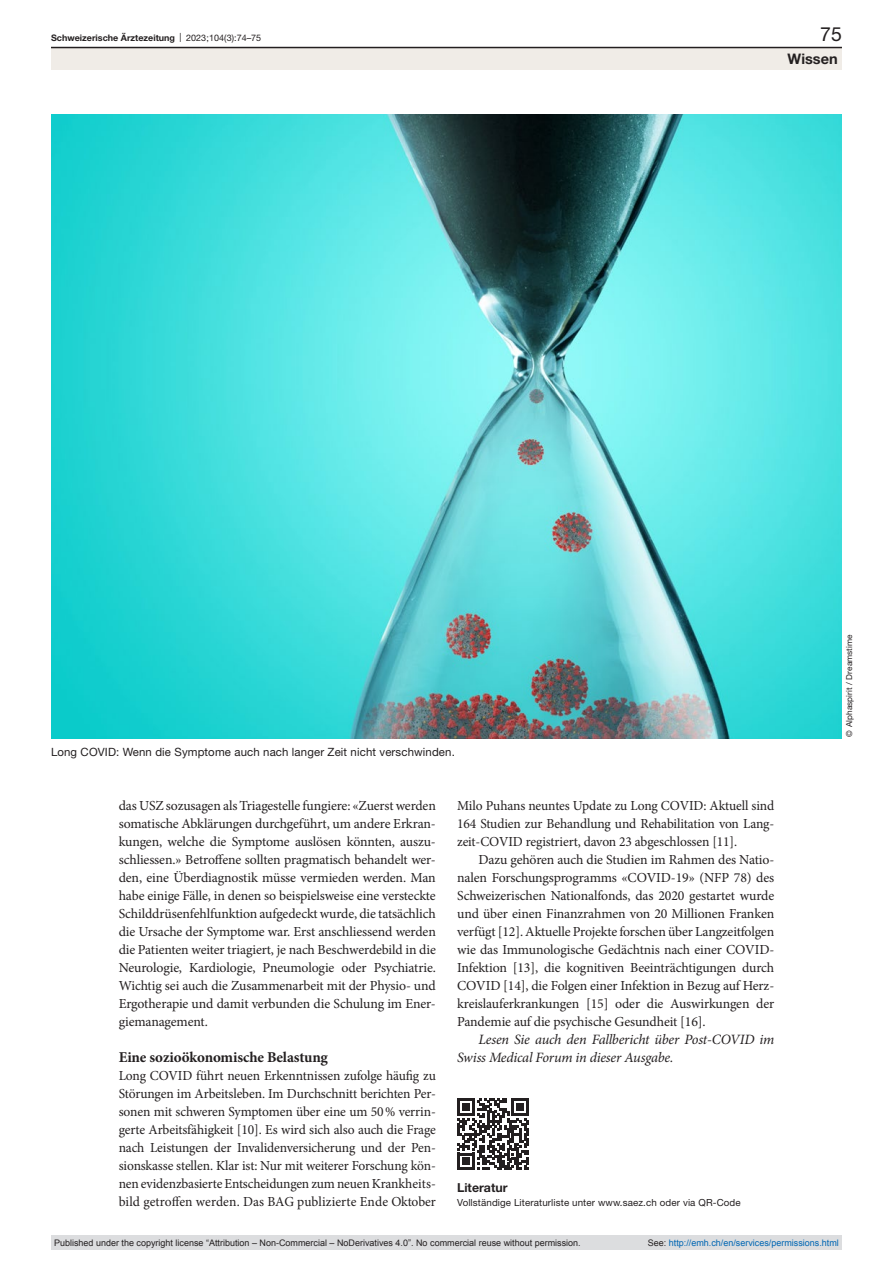
<style>
.page{position:relative;width:893px;height:1263px;background:#fff}
.page>*{position:absolute;margin:0;border:0;box-sizing:border-box;transform-origin:0 0}
.t1{font:19.5px "Helvetica Neue LT Pro";color:#231f20}
.head2{font:700 15px "Minion Pro";letter-spacing:-.01em;color:#231f20}
.t2{font:700 14.55px "Helvetica Neue LT Pro";color:#231f20}
.paragraph-indent{font:italic 14.25px/18px "Minion Pro";letter-spacing:-.015em;color:#231f20}
.paragraph{font:13.8px/18px "Minion Pro";letter-spacing:-.01em;color:#231f20;text-align:justify}
.paragraph-indent-2{font:13.8px/18px "Minion Pro";letter-spacing:-.01em;color:#231f20;text-align:justify}
.online-ref-head{font:700 12.3px "Helvetica Neue LT Pro";color:#231f20}
.figure-caption{font:11.4px "Helvetica Neue LT Pro";letter-spacing:.01em;color:#231f20}
.online-ref{font:9.75px "Helvetica Neue LT Pro";letter-spacing:.01em;color:#231f20}
.t3{font:9px "Arial";color:#231f20}
.t4{font:9px "Arial";color:#0066b3}
.t5{font:700 9px "Helvetica Neue LT Pro";color:#231f20}
.credits{font:8.25px "Helvetica Neue LT Pro";letter-spacing:.01em;color:#231f20}
.s1{font-weight:400}
.s2{color:#231f20}
</style>
<div class="page">
<img style="left:51px;top:115px;width:791px;height:623px">
<svg style="left:457px;top:1098px;width:72px;height:72px"></svg>
<div style="left:51px;top:48px;width:791px;height:22px;background:#f0ece7"></div>
<hr style="left:51px;top:47px;width:791px;height:1px;background:#231f20">
<div style="left:51px;top:1235px;width:791px;height:15px;background:#dcdddf"></div>
<p class="t5" style="left:51px;top:32px;width:212px">Schweizerische Ärztezeitung <span class="s1">| 2023;104(3):74–75</span></p>
<h1 class="t1" style="left:820px;top:22px;width:23px">75</h1>
<p class="t2" style="left:788px;top:49px;width:52px">Wissen</p>
<p class="figure-caption" style="left:51px;top:745px;width:405px">Long COVID: Wenn die Symptome auch nach langer Zeit nicht verschwinden.</p>
<p class="paragraph" style="left:119px;top:797px;width:319px">das USZ sozusagen als Triagestelle fungiere: «Zuerst werden somatische Abklärungen durchgeführt, um andere Erkran&shy;kungen, welche die Symptome auslösen könnten, auszu&shy;schliessen.» Betroffene sollten pragmatisch behandelt wer&shy;den, eine Überdiagnostik müsse vermieden werden. Man habe einige Fälle, in denen so beispielsweise eine versteckte Schilddrüsenfehlfunktion aufgedeckt wurde, die tatsächlich die Ursache der Symptome war. Erst anschliessend werden die Patienten weiter triagiert, je nach Beschwerdebild in die Neurologie, Kardiologie, Pneumologie oder Psychiatrie.<br>Wichtig sei auch die Zusammenarbeit mit der Physio- und Ergotherapie und damit verbunden die Schulung im Ener&shy;giemanagement.</p>
<p class="head2" style="left:119px;top:1047px;width:211px">Eine sozioökonomische Belastung</p>
<p class="paragraph" style="left:119px;top:1067px;width:319px">Long COVID führt neuen Erkenntnissen zufolge häufig zu Störungen im Arbeitsleben. Im Durchschnitt berichten Per&shy;sonen mit schweren Symptomen über eine um 50% verrin&shy;gerte Arbeitsfähigkeit [10]. Es wird sich also auch die Frage nach Leistungen der Invalidenversicherung und der Pen&shy;sionskasse stellen. Klar ist: Nur mit weiterer Forschung kön&shy;nen evidenzbasierte Entscheidungen zum neuen Krankheits&shy;bild getroffen werden. Das BAG publizierte Ende Oktober</p>
<p class="paragraph" style="left:457px;top:797px;width:319px">Milo Puhans neuntes Update zu Long COVID: Aktuell sind 164 Studien zur Behandlung und Rehabilitation von Lang&shy;zeit-COVID registriert, davon 23 abgeschlossen [11].</p>
<p class="paragraph-indent-2" style="left:457px;top:851px;width:319px;text-indent:21px">Dazu gehören auch die Studien im Rahmen des Natio&shy;nalen Forschungsprogramms «COVID-19» (NFP 78) des Schweizerischen Nationalfonds, das 2020 gestartet wurde und über einen Finanzrahmen von 20 Millionen Franken verfügt [12]. Aktuelle Projekte forschen über Langzeitfolgen wie das Immunologische Gedächtnis nach einer COVID-Infektion [13], die kognitiven Beeinträchtigungen durch COVID [14], die Folgen einer Infektion in Bezug auf Herz&shy;kreislauferkrankungen [15] oder die Auswirkungen der Pandemie auf die psychische Gesundheit [16].</p>
<p class="paragraph-indent" style="left:457px;top:1030px;width:319px;text-indent:21px">Lesen Sie auch den Fallbericht über Post-COVID im<br>Swiss Medical Forum in dieser Ausgabe.</p>
<p class="online-ref-head" style="left:457px;top:1180px;width:52px">Literatur</p>
<p class="online-ref" style="left:457px;top:1196px;width:285px">Vollständige Literaturliste unter www.saez.ch oder via QR-Code</p>
<p class="credits" style="left:844px;top:736px;width:104px;rotate:-90deg">© Alphaspirit / Dreamstime</p>
<p class="t3" style="left:54px;top:1237px;width:528px">Published under the copyright license “Attribution – Non-Commercial – NoDerivatives 4.0”. No commercial reuse without permission.</p>
<p class="t4" style="left:648px;top:1237px;width:193px"><span class="s2">See:</span> http://emh.ch/en/services/permissions.html</p>
</div>
